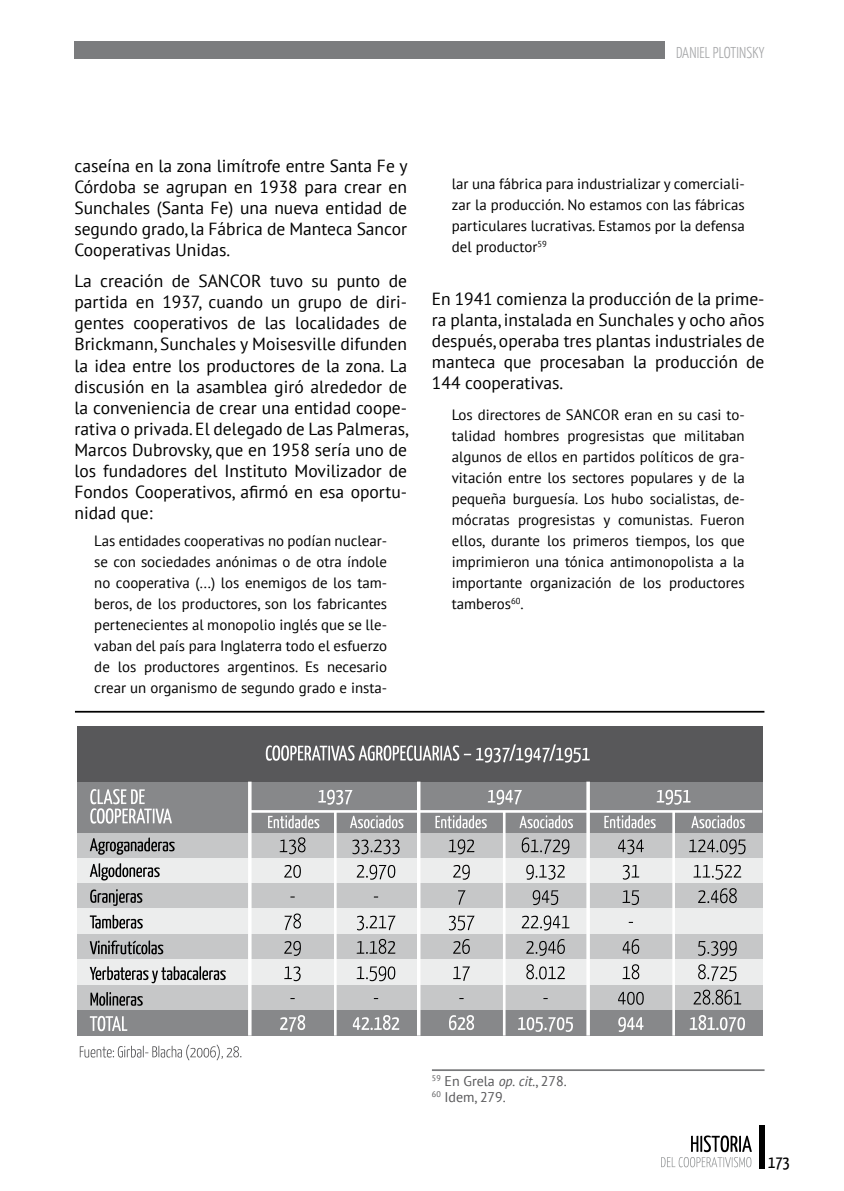
<style>
.page{position:relative;width:844px;height:1191px;background:#fff}
.page>*{position:absolute;margin:0;border:0;box-sizing:border-box;transform-origin:0 0}
.t1{font:17.5px/21px "PT Sans";color:#000;text-align:justify}
.t2{font:17.5px "Yanone Kaffeesatz";color:#000}
.t3{font:300 15.75px "Yanone Kaffeesatz";letter-spacing:.01em;color:#a5a6a8}
.t4{font:14.88px/21px "PT Sans";color:#000;text-align:justify}
.t5{font:14px/15.8px "PT Sans";color:#58585a}
.s1{font-style:italic}
</style>
<div class="page">
<div style="left:758px;top:1125px;width:6px;height:43px;background:#000"></div>
<div style="left:74px;top:42px;width:591px;height:17px;background:#7b7c7e"></div>
<svg style="left:661px;top:1135px;width:90px;height:32px"></svg>
<hr style="left:432px;top:1069px;width:332px;height:2px;background:#797a7c">
<svg style="left:80px;top:1044px;width:161px;height:16px"></svg>
<div style="left:77px;top:832px;width:685px;height:26px;background:#c6c7c8"></div>
<div style="left:77px;top:753px;width:685px;height:28px;background:#58585a"></div>
<div style="left:77px;top:726px;width:685px;height:29px;background:#58585a"></div>
<div style="left:77px;top:858px;width:685px;height:25px;background:#eceded"></div>
<div style="left:77px;top:883px;width:685px;height:25px;background:#c6c7c8"></div>
<div style="left:77px;top:908px;width:685px;height:26px;background:#eceded"></div>
<div style="left:77px;top:934px;width:685px;height:25px;background:#c6c7c8"></div>
<div style="left:77px;top:959px;width:685px;height:25px;background:#eceded"></div>
<div style="left:77px;top:984px;width:685px;height:26px;background:#c6c7c8"></div>
<div style="left:77px;top:1010px;width:685px;height:25px;background:#87888a"></div>
<div style="left:77px;top:781px;width:685px;height:51px;background:#87888a"></div>
<hr style="left:248px;top:781px;width:3px;height:254px;background:#fff">
<hr style="left:417px;top:781px;width:3px;height:254px;background:#fff">
<hr style="left:334px;top:811px;width:2px;height:224px;background:#fff">
<svg style="left:90px;top:837px;width:85px;height:17px"></svg>
<svg style="left:90px;top:863px;width:70px;height:17px"></svg>
<svg style="left:90px;top:889px;width:52px;height:17px"></svg>
<svg style="left:90px;top:914px;width:53px;height:14px"></svg>
<svg style="left:90px;top:940px;width:73px;height:14px"></svg>
<svg style="left:90px;top:966px;width:136px;height:17px"></svg>
<svg style="left:90px;top:992px;width:53px;height:13px"></svg>
<svg style="left:90px;top:1016px;width:37px;height:15px"></svg>
<svg style="left:279px;top:837px;width:26px;height:17px"></svg>
<svg style="left:284px;top:865px;width:17px;height:13px"></svg>
<svg style="left:284px;top:913px;width:17px;height:17px"></svg>
<svg style="left:284px;top:941px;width:17px;height:15px"></svg>
<svg style="left:284px;top:966px;width:16px;height:15px"></svg>
<svg style="left:280px;top:1015px;width:25px;height:16px"></svg>
<svg style="left:352px;top:839px;width:47px;height:15px"></svg>
<svg style="left:356px;top:864px;width:39px;height:15px"></svg>
<svg style="left:357px;top:915px;width:38px;height:15px"></svg>
<svg style="left:356px;top:939px;width:39px;height:15px"></svg>
<svg style="left:356px;top:966px;width:39px;height:15px"></svg>
<svg style="left:352px;top:1015px;width:47px;height:15px"></svg>
<svg style="left:90px;top:789px;width:82px;height:34px"></svg>
<svg style="left:318px;top:789px;width:34px;height:15px"></svg>
<svg style="left:266px;top:744px;width:323px;height:18px"></svg>
<svg style="left:268px;top:815px;width:51px;height:13px"></svg>
<svg style="left:350px;top:815px;width:53px;height:13px"></svg>
<hr style="left:586px;top:781px;width:3px;height:254px;background:#fff">
<hr style="left:503px;top:811px;width:2px;height:224px;background:#fff">
<svg style="left:448px;top:839px;width:26px;height:15px"></svg>
<svg style="left:453px;top:864px;width:16px;height:15px"></svg>
<svg style="left:458px;top:890px;width:7px;height:14px"></svg>
<svg style="left:449px;top:915px;width:25px;height:15px"></svg>
<svg style="left:453px;top:939px;width:16px;height:15px"></svg>
<svg style="left:453px;top:966px;width:17px;height:15px"></svg>
<svg style="left:449px;top:1015px;width:25px;height:15px"></svg>
<svg style="left:521px;top:837px;width:48px;height:17px"></svg>
<svg style="left:526px;top:864px;width:38px;height:15px"></svg>
<svg style="left:532px;top:890px;width:26px;height:15px"></svg>
<svg style="left:521px;top:915px;width:48px;height:15px"></svg>
<svg style="left:526px;top:939px;width:38px;height:17px"></svg>
<svg style="left:526px;top:964px;width:38px;height:15px"></svg>
<svg style="left:518px;top:1017px;width:55px;height:15px"></svg>
<svg style="left:435px;top:815px;width:51px;height:13px"></svg>
<svg style="left:519px;top:815px;width:54px;height:13px"></svg>
<hr style="left:672px;top:811px;width:2px;height:224px;background:#fff">
<svg style="left:618px;top:839px;width:25px;height:15px"></svg>
<svg style="left:622px;top:865px;width:17px;height:14px"></svg>
<svg style="left:622px;top:890px;width:16px;height:15px"></svg>
<svg style="left:622px;top:939px;width:17px;height:15px"></svg>
<svg style="left:622px;top:964px;width:17px;height:15px"></svg>
<svg style="left:618px;top:991px;width:25px;height:13px"></svg>
<svg style="left:618px;top:1017px;width:25px;height:15px"></svg>
<svg style="left:689px;top:839px;width:56px;height:15px"></svg>
<svg style="left:693px;top:865px;width:48px;height:14px"></svg>
<svg style="left:698px;top:888px;width:38px;height:15px"></svg>
<svg style="left:698px;top:941px;width:38px;height:15px"></svg>
<svg style="left:698px;top:964px;width:38px;height:17px"></svg>
<svg style="left:693px;top:989px;width:48px;height:15px"></svg>
<svg style="left:689px;top:1015px;width:55px;height:16px"></svg>
<svg style="left:604px;top:815px;width:51px;height:13px"></svg>
<svg style="left:691px;top:815px;width:53px;height:13px"></svg>
<svg style="left:487px;top:789px;width:35px;height:15px"></svg>
<svg style="left:656px;top:789px;width:34px;height:15px"></svg>
<hr style="left:249px;top:810px;width:513px;height:2px;background:#fff">
<hr style="left:75px;top:711px;width:689px;height:1px;background:#000">
<p class="t3" style="left:676px;top:42px;width:90px">DANIEL PLOTINSKY</p>
<p class="t1" style="left:74px;top:155px;width:335px">caseína en la zona limítrofe entre Santa Fe y Córdoba se agrupan en 1938 para crear en Sunchales (Santa Fe) una nueva entidad de segundo grado, la Fábrica de Manteca Sancor Cooperativas Unidas.</p>
<p class="t1" style="left:74px;top:270px;width:335px">La creación de SANCOR tuvo su punto de partida en 1937, cuando un grupo de diri&shy;gentes cooperativos de las localidades de Brickmann, Sunchales y Moisesville difunden la idea entre los productores de la zona. La discusión en la asamblea giró alrededor de la conveniencia de crear una entidad coope&shy;rativa o privada. El delegado de Las Palmeras, Marcos Dubrovsky, que en 1958 sería uno de los fundadores del Instituto Movilizador de Fondos Cooperativos, afirmó en esa oportu&shy;nidad que:</p>
<p class="t4" style="left:94px;top:530px;width:294px">Las entidades cooperativas no podían nuclear&shy;se con sociedades anónimas o de otra índole no cooperativa (...) los enemigos de los tam&shy;beros, de los productores, son los fabricantes pertenecientes al monopolio inglés que se lle&shy;vaban del país para Inglaterra todo el esfuerzo de los productores argentinos. Es necesario crear un organismo de segundo grado e insta-</p>
<p class="t4" style="left:451px;top:173px;width:294px">lar una fábrica para industrializar y comerciali&shy;zar la producción. No estamos con las fábricas particulares lucrativas. Estamos por la defensa del productor<sup>59</sup></p>
<p class="t1" style="left:432px;top:287px;width:334px">En 1941 comienza la producción de la prime&shy;ra planta, instalada en Sunchales y ocho años después, operaba tres plantas industriales de manteca que procesaban la producción de 144 cooperativas.</p>
<p class="t4" style="left:451px;top:404px;width:294px">Los directores de SANCOR eran en su casi to&shy;talidad hombres progresistas que militaban algunos de ellos en partidos políticos de gra&shy;vitación entre los sectores populares y de la pequeña burguesía. Los hubo socialistas, de&shy;mócratas progresistas y comunistas. Fueron ellos, durante los primeros tiempos, los que imprimieron una tónica antimonopolista a la importante organización de los productores tamberos<sup>60</sup>.</p>
<p class="t5" style="left:432px;top:1072px;width:136px"><sup>59</sup> En Grela <span class="s1">op. cit.</span>, 278.<br><sup>60</sup> Idem, 279.</p>
<p class="t2" style="left:767px;top:1151px;width:23px">173</p>
</div>
